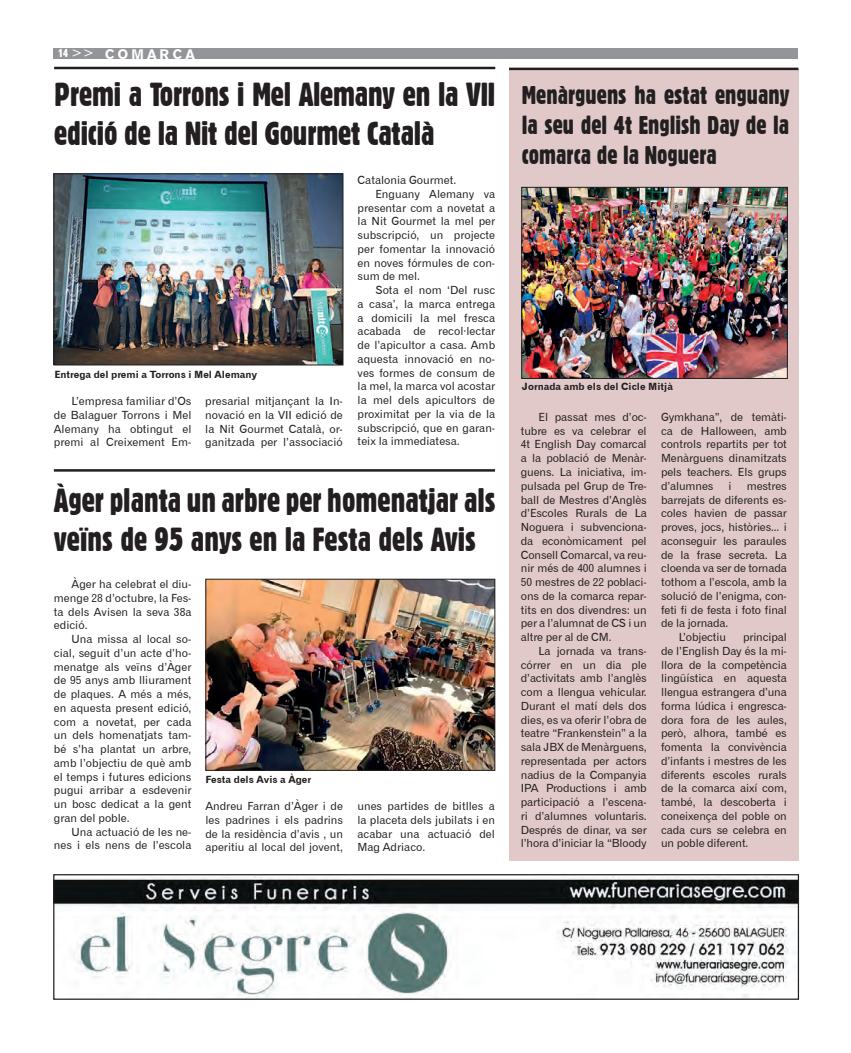
<style>
.page{position:relative;width:851px;height:1053px;background:#fff}
.page>*{position:absolute;margin:0;border:0;box-sizing:border-box;transform-origin:0 0}
.t1{font:32.5px/39px "Gothic 821 Condensed BT";color:#231f20}
.t2{font:25px/30px "Gothic 821 Condensed BT";color:#231f20;text-align:justify}
.t3{font:13.75px "Gothic 725 BT Black A";letter-spacing:.25em;color:#fff}
.t4{font:11.25px/13.8px "Gothic 720 BT Roman B";color:#231f20;text-align:justify}
.t5{font:10px "Gothic 720 BT Bold B";color:#231f20}
.s1{font-family:"Gothic 821 Condensed BT";font-size:11.25px}
.s2{font-family:"Gothic 720 BT Roman B"}
</style>
<div class="page">
<div style="left:53px;top:48px;width:744px;height:10px;background:#939598"></div>
<img style="left:55px;top:876px;width:741px;height:121px">
<div style="left:53px;top:874px;width:745px;height:125px;border:1px solid #231f20"></div>
<div style="left:509px;top:69px;width:289px;height:791px;background:#e0c9c8"></div>
<hr style="left:509px;top:68px;width:289px;height:2px;background:#231f20">
<img style="left:523px;top:189px;width:262px;height:187px">
<div style="left:521px;top:187px;width:266px;height:191px;border:1px solid #231f20"></div>
<hr style="left:54px;top:67px;width:441px;height:2px;background:#231f20">
<img style="left:56px;top:176px;width:285px;height:187px">
<div style="left:54px;top:174px;width:289px;height:191px;border:1px solid #231f20"></div>
<hr style="left:54px;top:469px;width:441px;height:2px;background:#231f20">
<img style="left:208px;top:581px;width:285px;height:187px">
<div style="left:206px;top:579px;width:289px;height:191px;border:1px solid #231f20"></div>
<p class="t3" style="left:58px;top:45px;width:138px"><span class="s1">14</span><span class="s2">&gt;&gt;</span> COMARCA</p>
<p class="t1" style="left:54px;top:75px;width:442px">Premi a Torrons i Mel Alemany en la VII edició de la Nit del Gourmet Català</p>
<p class="t4" style="left:357px;top:173px;width:100px">Catalonia Gourmet.</p>
<p class="t4" style="left:357px;top:187px;width:139px;text-indent:18px">Enguany Alemany va presentar com a novetat a la Nit Gourmet la mel per subscripció, un projecte per fomentar la innovació en noves fórmules de con&shy;sum de mel.</p>
<p class="t4" style="left:357px;top:283px;width:139px;text-indent:18px">Sota el nom ‘Del rusc a casa’, la marca entrega a domicili la mel fresca acabada de recol·lectar de l’apicultor a casa. Amb aquesta innovació en no&shy;ves formes de consum de la mel, la marca vol acostar la mel dels apicultors de proximitat per la via de la subscripció, que en garan&shy;teix la immediatesa.</p>
<p class="t1" style="left:54px;top:481px;width:443px">Àger planta un arbre per homenatjar als veïns de 95 anys en la Festa dels Avis</p>
<p class="t5" style="left:54px;top:368px;width:204px">Entrega del premi a Torrons i Mel Alemany</p>
<p class="t4" style="left:54px;top:394px;width:139px;text-indent:18px">L’empresa familiar d’Os de Balaguer Torrons i Mel Alemany ha obtingut el premi al Creixement Em-</p>
<p class="t4" style="left:205px;top:394px;width:139px">presarial mitjançant la In&shy;novació en la VII edició de la Nit Gourmet Català, or&shy;ganitzada per l’associació</p>
<p class="t4" style="left:54px;top:577px;width:139px;text-indent:18px">Àger ha celebrat el diu&shy;menge 28 d’octubre, la Fes&shy;ta dels Avisen la seva 38a edició.</p>
<p class="t4" style="left:54px;top:632px;width:139px;text-indent:18px">Una missa al local so&shy;cial, seguit d’un acte d’ho&shy;menatge als veïns d’Àger de 95 anys amb lliurament de plaques. A més a més, en aquesta present edició, com a novetat, per cada un dels homenatjats tam&shy;bé s’ha plantat un arbre, amb l’objectiu de què amb el temps i futures edicions pugui arribar a esdevenir un bosc dedicat a la gent gran del poble.</p>
<p class="t4" style="left:54px;top:824px;width:139px;text-align:right">Una actuació de les ne&shy;nes i els nens de l’escola</p>
<p class="t5" style="left:205px;top:772px;width:107px">Festa dels Avis a Àger</p>
<p class="t4" style="left:205px;top:799px;width:139px">Andreu Farran d’Àger i de les padrines i els padrins de la residència d’avis , un aperitiu al local del jovent,</p>
<p class="t4" style="left:357px;top:799px;width:139px">unes partides de bitlles a la placeta dels jubilats i en acabar una actuació del Mag Adriaco.</p>
<p class="t2" style="left:521px;top:80px;width:269px">Menàrguens ha estat enguany la seu del 4t English Day de la comarca de la Noguera</p>
<p class="t5" style="left:522px;top:380px;width:152px">Jornada amb els del Cicle Mitjà</p>
<p class="t4" style="left:661px;top:410px;width:127px">Gymkhana”, de temàti&shy;ca de Halloween, amb controls repartits per tot Menàrguens dinamitzats pels teachers. Els grups d’alumnes</p>
<p class="t4" style="left:521px;top:410px;width:127px;text-indent:18px">El passat mes d’oc&shy;tubre es va celebrar el 4t English Day comarcal a la població de Menàr&shy;guens. La iniciativa, im&shy;pulsada pel Grup de Tre&shy;ball de Mestres d’Anglès d’Escoles Rurals de La Noguera i subvenciona&shy;da econòmicament pel Consell Comarcal, va reu&shy;nir més de 400 alumnes i 50 mestres de 22 poblaci&shy;ons de la comarca repar&shy;tits en dos divendres: un per a l’alumnat de CS i un altre per al de CM.</p>
<p class="t4" style="left:521px;top:644px;width:127px;text-indent:18px">La jornada va trans&shy;córrer en un dia ple d’activitats amb l’anglès com a llengua vehicular.<br>Durant el matí dels dos dies, es va oferir l’obra de teatre “Frankenstein” a la sala JBX de Menàrguens, representada per actors nadius de la Companyia IPA Productions i amb participació a l’escena&shy;ri d’alumnes voluntaris.<br>Després de dinar, va ser l’hora d’iniciar la “Bloody</p>
<p class="t4" style="left:661px;top:478px;width:127px;text-indent:86px">mestres barrejats de diferents es&shy;coles havien de passar proves, jocs, històries... i aconseguir les paraules de la frase secreta. La cloenda va ser de tornada tothom a l’escola, amb la solució de l’enigma, con&shy;feti fi de festa i foto final de la jornada.</p>
<p class="t4" style="left:678px;top:630px;width:49px">L’objectiu</p>
<p class="t4" style="left:728px;top:478px;width:5px">i</p>
<p class="t4" style="left:661px;top:630px;width:127px;text-indent:82px">principal de l’English Day és la mi&shy;llora de la competència lingüística en aquesta llengua estrangera d’una forma lúdica i engresca&shy;dora fora de les aules, però, alhora, també es fomenta la convivència d’infants i mestres de les diferents escoles rurals de la comarca així com, també, la descoberta i coneixença del poble on cada curs se celebra en un poble diferent.</p>
</div>
